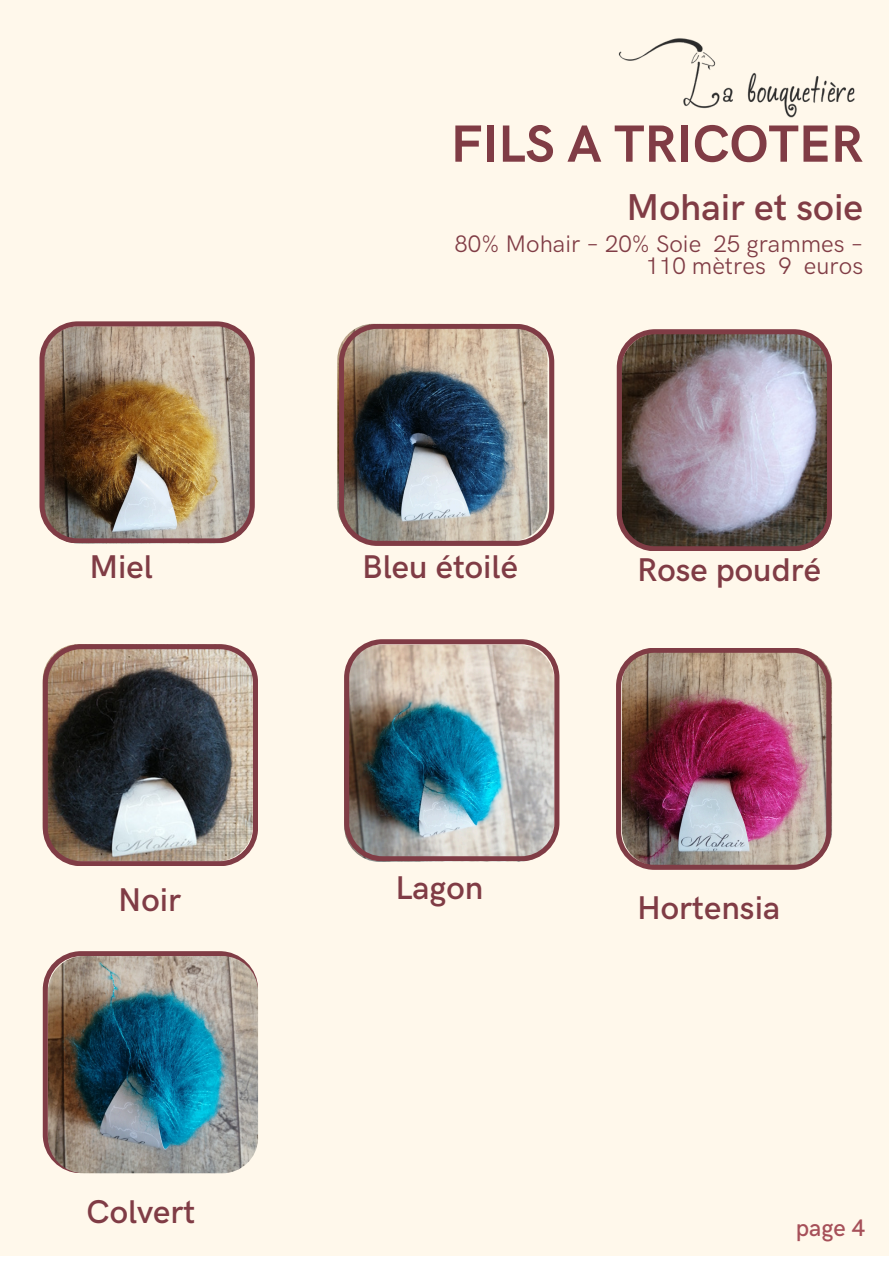
<style>
.page{position:relative;width:894px;height:1264px;background:#fff}
.page>*{position:absolute;margin:0;border:0;box-sizing:border-box;transform-origin:0 0}
.t1{font:700 52.5px "HK Grotesk";color:#803c45}
.t2{font:600 37.5px "HK Grotesk Pro";color:#803c45}
.t3{font:600 33px "HK Grotesk Pro";color:#803c45}
.t4{font:24px/22.5px "HK Grotesk Pro";color:#803c45;text-align:right}
.t5{font:500 24px "HK Grotesk";color:#a65059}
</style>
<div class="page">
<div style="left:0;top:0;width:888px;height:1255px;background:#fff8eb"></div>
<img style="left:618px;top:38px;width:237px;height:80px">
<svg style="left:43px;top:951px;width:215px;height:222px"></svg>
<img style="left:339px;top:324px;width:215px;height:222px">
<svg style="left:43px;top:644px;width:215px;height:222px;background:#716865"></svg>
<svg style="left:616px;top:329px;width:215px;height:222px;background:#8d7f86"></svg>
<img style="left:39px;top:321px;width:216px;height:222px">
<img style="left:616px;top:648px;width:215px;height:221px">
<img style="left:344px;top:639px;width:215px;height:222px">
<img style="left:48px;top:956px;width:210px;height:217px;border-radius:35px">
<h1 class="t1" style="left:450px;top:114px;width:414px">FILS A TRICOTER</h1>
<p class="t2" style="left:626px;top:186px;width:238px">Mohair et soie</p>
<p class="t4" style="left:454px;top:233px;width:410px">80% Mohair – 20% Soie 25 grammes –<br>110 mètres 9 euros</p>
<p class="t3" style="left:89px;top:548px;width:65px">Miel</p>
<p class="t3" style="left:362px;top:548px;width:157px">Bleu étoilé</p>
<h1 class="t3" style="left:637px;top:551px;width:185px">Rose poudré</h1>
<p class="t3" style="left:118px;top:881px;width:64px">Noir</p>
<h2 class="t3" style="left:86px;top:1193px;width:110px">Colvert</h2>
<p class="t3" style="left:395px;top:869px;width:89px">Lagon</p>
<h1 class="t3" style="left:637px;top:889px;width:144px">Hortensia</h1>
<p class="t5" style="left:795px;top:1214px;width:71px">page 4</p>
</div>
